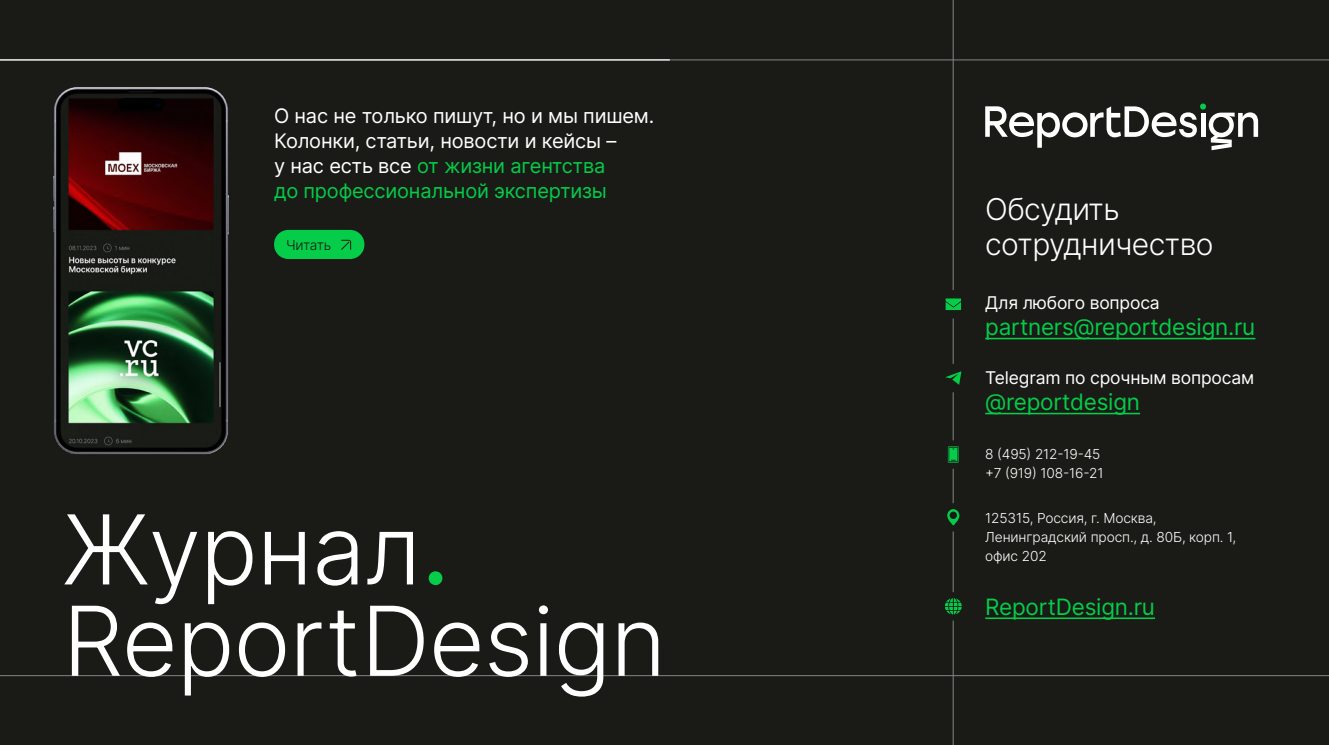
<style>
.page{position:relative;width:1329px;height:745px;background:#fff}
.page>*{position:absolute;margin:0;border:0;box-sizing:border-box;transform-origin:0 0}
.t1{font:300 96.25px/91.2px "Inter";letter-spacing:-.01em;color:#fff}
.t2{font:300 30px "Inter";letter-spacing:-.02em;color:#fff}
.t3{font:22.5px "Inter";letter-spacing:-.01em;color:#05cc49}
.t4{font:20px/25px "Inter";letter-spacing:-.01em;color:#fff}
.t5{font:17.5px "Inter";letter-spacing:-.01em;color:#fff}
.t6{font:300 13.75px/18.8px "Inter";letter-spacing:-.01em;color:#fff}
.t7{font:300 13.75px "Inter";letter-spacing:-.04em;color:#1a1b16}
.s1{color:#05cc49}
</style>
<div class="page">
<div style="left:0;top:0;width:1329px;height:744px;background:#1a1b16"></div>
<hr style="left:0;top:675px;width:1329px;height:1px;background:#858585">
<hr style="left:953px;top:0;width:1px;height:744px;background:#858585">
<svg style="left:985px;top:103px;width:273px;height:47px"></svg>
<hr style="left:985px;top:337px;width:270px;height:2px;background:#05cc49">
<hr style="left:985px;top:412px;width:155px;height:2px;background:#05cc49">
<div style="left:939px;top:503px;width:28px;height:28px;background:#1a1b16;border-radius:50%"></div>
<svg style="left:947px;top:509px;width:12px;height:16px"></svg>
<hr style="left:985px;top:617px;width:170px;height:1px;background:#05cc49">
<div style="left:939px;top:591px;width:28px;height:29px;background:#1a1b16;border-radius:50%"></div>
<div style="left:939px;top:440px;width:28px;height:28px;background:#1a1b16;border-radius:50%"></div>
<svg style="left:948px;top:446px;width:11px;height:16px"></svg>
<div style="left:939px;top:363px;width:28px;height:29px;background:#1a1b16;border-radius:50%"></div>
<svg style="left:945px;top:371px;width:16px;height:13px"></svg>
<div style="left:939px;top:290px;width:28px;height:28px;background:#1a1b16;border-radius:50%"></div>
<svg style="left:945px;top:298px;width:16px;height:12px"></svg>
<img style="left:53px;top:87px;width:176px;height:367px">
<div style="left:274px;top:230px;width:90px;height:29px;background:#05cc49;border-radius:14px"></div>
<svg style="left:341px;top:239px;width:11px;height:11px"></svg>
<svg style="left:429px;top:571px;width:13px;height:13px"></svg>
<hr style="left:0;top:60px;width:1329px;height:1px;background:#858585">
<hr style="left:0;top:59px;width:670px;height:1px;background:#fff">
<svg style="left:945px;top:598px;width:17px;height:16px"></svg>
<p class="t4" style="left:274px;top:103px;width:382px">О нас не только пишут, но и мы пишем.<br>Колонки, статьи, новости и кейсы –<br>у нас есть все <span class="s1">от жизни агентства<br>до профессиональной экспертизы</span></p>
<h2 class="t2" style="left:985px;top:188px;width:136px">Обсудить</h2>
<p class="t7" style="left:286px;top:235px;width:47px">Читать</p>
<h2 class="t2" style="left:985px;top:223px;width:230px">сотрудничество</h2>
<h1 class="t1" style="left:63px;top:502px;width:605px">Журнал<br>ReportDesign</h1>
<p class="t5" style="left:985px;top:289px;width:176px">Для любого вопроса</p>
<p class="t3" style="left:985px;top:310px;width:272px">partners@reportdesign.ru</p>
<p class="t5" style="left:985px;top:364px;width:270px">Telegram по срочным вопросам</p>
<p class="t3" style="left:985px;top:385px;width:156px">@reportdesign</p>
<p class="t6" style="left:985px;top:444px;width:120px">8 (495) 212-19-45 +7 (919) 108-16-21</p>
<p class="t6" style="left:985px;top:508px;width:253px">125315, Россия, г. Москва,<br>Ленинградский просп., д. 80Б, корп. 1, офис 202</p>
<p class="t3" style="left:985px;top:589px;width:171px">ReportDesign.ru</p>
</div>
